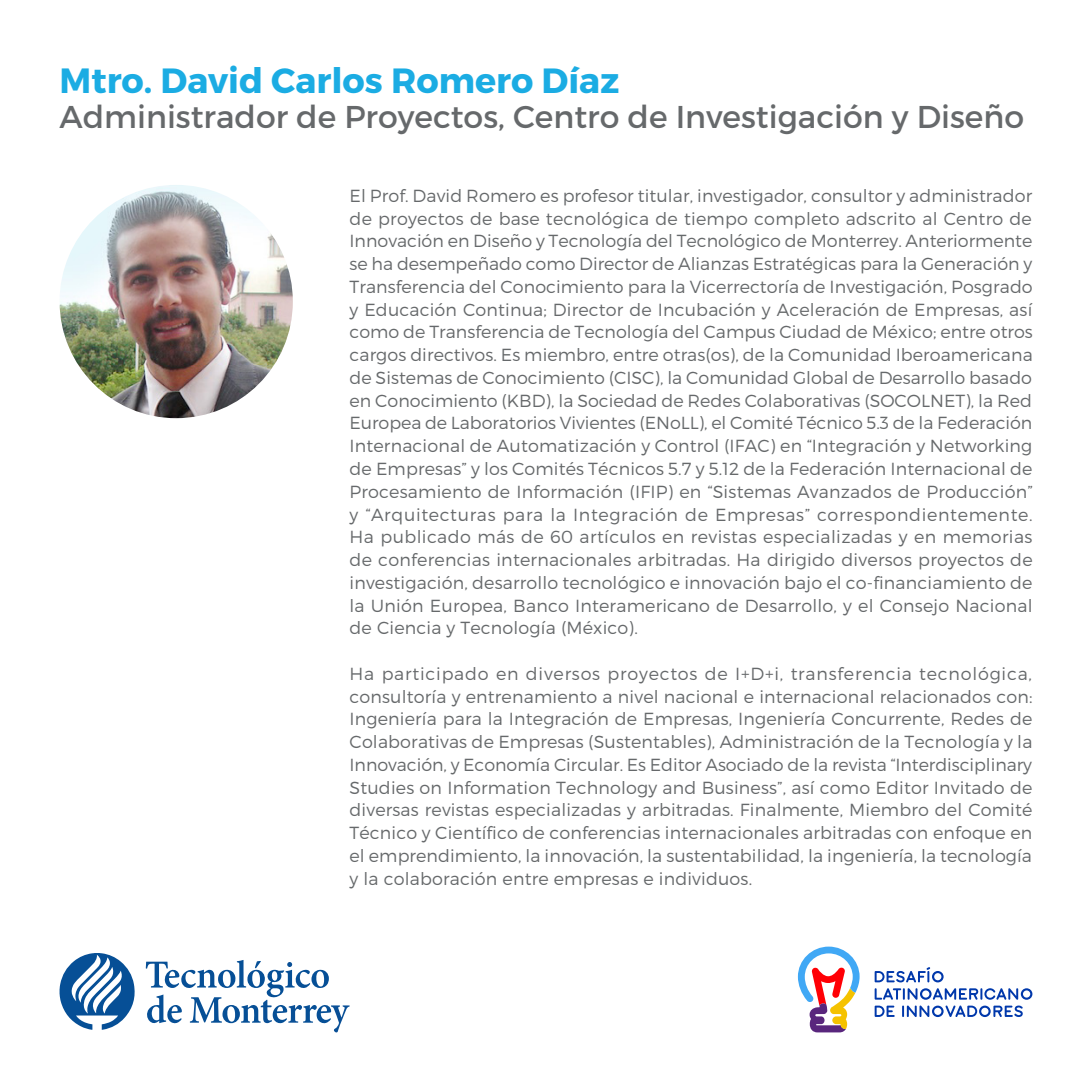
<style>
.page{position:relative;width:1092px;height:1092px;background:#fff}
.page>*{position:absolute;margin:0;border:0;box-sizing:border-box;transform-origin:0 0}
.TITULO_CELESTESOBRE{font:700 35px "Montserrat";color:#1bace3}
.TITULO_CELESTESOBRE-2{font:31.5px "Montserrat";color:#66696b}
.t1{font:300 17.5px/22.8px "Montserrat";letter-spacing:.01em;color:#66696b;text-align:justify}
</style>
<div class="page">
<svg style="left:60px;top:953px;width:75px;height:76px"></svg>
<svg style="left:146px;top:960px;width:203px;height:72px"></svg>
<svg style="left:797px;top:946px;width:62px;height:86px"></svg>
<svg style="left:874px;top:1005px;width:20px;height:11px"></svg>
<svg style="left:874px;top:967px;width:69px;height:15px"></svg>
<svg style="left:874px;top:988px;width:158px;height:11px"></svg>
<svg style="left:902px;top:1005px;width:120px;height:12px"></svg>
<img style="left:60px;top:185px;width:233px;height:233px;border-radius:117px">
<p class="TITULO_CELESTESOBRE" style="left:60px;top:59px;width:561px">Mtro. David Carlos Romero Díaz</p>
<p class="TITULO_CELESTESOBRE-2" style="left:60px;top:98px;width:965px">Administrador de Proyectos, Centro de Investigación y Diseño</p>
<p class="t1" style="left:349px;top:184px;width:684px">El Prof. David Romero es profesor titular, investigador, consultor y administrador de proyectos de base tecnológica de tiempo completo adscrito al Centro de Innovación en Diseño y Tecnología del Tecnológico de Monterrey. Anteriormente se ha desempeñado como Director de Alianzas Estratégicas para la Generación y Transferencia del Conocimiento para la Vicerrectoría de Investigación, Posgrado y Educación Continua; Director de Incubación y Aceleración de Empresas, así como de Transferencia de Tecnología del Campus Ciudad de México; entre otros cargos directivos. Es miembro, entre otras(os), de la Comunidad Iberoamericana de Sistemas de Conocimiento (CISC), la Comunidad Global de Desarrollo basado en Conocimiento (KBD), la Sociedad de Redes Colaborativas (SOCOLNET), la Red Europea de Laboratorios Vivientes (ENoLL), el Comité Técnico 5.3 de la Federación Internacional de Automatización y Control (IFAC) en “Integración y Networking de Empresas” y los Comités Técnicos 5.7 y 5.12 de la Federación Internacional de Procesamiento de Información (IFIP) en “Sistemas Avanzados de Producción” y “Arquitecturas para la Integración de Empresas” correspondientemente.<br>Ha publicado más de 60 artículos en revistas especializadas y en memorias de conferencias internacionales arbitradas. Ha dirigido diversos proyectos de investigación, desarrollo tecnológico e innovación bajo el co-financiamiento de la Unión Europea, Banco Interamericano de Desarrollo, y el Consejo Nacional de Ciencia y Tecnología (México).</p>
<p class="t1" style="left:349px;top:662px;width:684px">Ha participado en diversos proyectos de I+D+i, transferencia tecnológica, consultoría y entrenamiento a nivel nacional e internacional relacionados con:<br>Ingeniería para la Integración de Empresas, Ingeniería Concurrente, Redes de Colaborativas de Empresas (Sustentables), Administración de la Tecnología y la Innovación, y Economía Circular. Es Editor Asociado de la revista “Interdisciplinary Studies on Information Technology and Business”, así como Editor Invitado de diversas revistas especializadas y arbitradas. Finalmente, Miembro del Comité Técnico y Científico de conferencias internacionales arbitradas con enfoque en el emprendimiento, la innovación, la sustentabilidad, la ingeniería, la tecnología y la colaboración entre empresas e individuos.</p>
</div>
